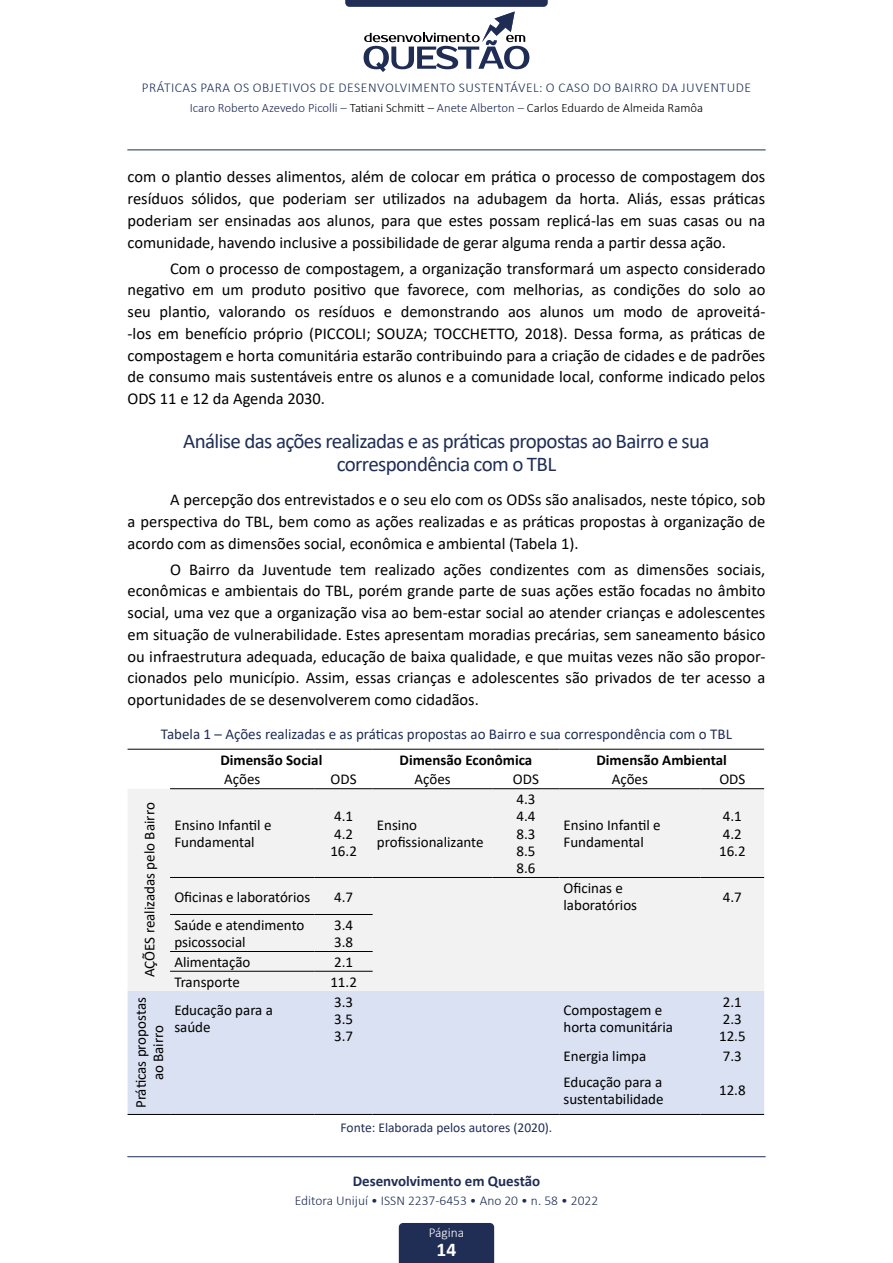
<style>
.page{position:relative;width:893px;height:1263px;background:#fff}
.page>*{position:absolute;margin:0;border:0;box-sizing:border-box;transform-origin:0 0}
.t1{font:21px/22.5px "Calibri";letter-spacing:-.03em;color:#202e55;text-align:center}
.t2{font:700 19.5px "Calibri";color:#fff}
.t3{font:16.5px/21.8px "Calibri";color:#000;text-align:justify}
.t4{font:15px/17.2px "Calibri";color:#000}
.t5{font:15px "Calibri";color:#202e55}
.t6{font:700 15px "Calibri";color:#000}
.t7{font:700 15px "Calibri";color:#202e55}
.t8{font:300 13.5px "Calibri";letter-spacing:.04em;color:#202e55}
.t9{font:300 13.5px "Calibri";color:#202e55}
.t10{font:13.5px "Calibri";color:#202e55}
.t11{font:300 13.5px "Calibri";color:#fff}
.t12{font:300 12.75px "Calibri";color:#000}
.s1{color:#202e55}
</style>
<div class="page">
<svg style="left:345px;top:0;width:203px;height:72px"></svg>
<hr style="left:127px;top:150px;width:639px;height:1px;background:#202e55">
<div style="left:399px;top:1223px;width:95px;height:40px;background:#202e55"></div>
<hr style="left:127px;top:1156px;width:639px;height:1px;background:#202e55">
<div style="left:128px;top:789px;width:636px;height:202px;background:#f2f2f2"></div>
<div style="left:128px;top:991px;width:636px;height:123px;background:#d9e1f2"></div>
<hr style="left:128px;top:749px;width:42px;height:1px;background:#000">
<hr style="left:170px;top:749px;width:145px;height:1px;background:#000">
<hr style="left:315px;top:749px;width:58px;height:1px;background:#000">
<hr style="left:373px;top:749px;width:120px;height:1px;background:#000">
<hr style="left:493px;top:749px;width:66px;height:1px;background:#000">
<hr style="left:559px;top:749px;width:142px;height:1px;background:#000">
<hr style="left:701px;top:749px;width:63px;height:1px;background:#000">
<hr style="left:170px;top:788px;width:145px;height:1px;background:#000">
<hr style="left:315px;top:788px;width:58px;height:1px;background:#000">
<hr style="left:373px;top:788px;width:120px;height:1px;background:#000">
<hr style="left:493px;top:788px;width:66px;height:1px;background:#000">
<hr style="left:559px;top:788px;width:142px;height:1px;background:#000">
<hr style="left:701px;top:788px;width:63px;height:1px;background:#000">
<hr style="left:170px;top:877px;width:145px;height:1px;background:#000">
<hr style="left:315px;top:877px;width:58px;height:1px;background:#000">
<hr style="left:373px;top:877px;width:120px;height:1px;background:#000">
<hr style="left:493px;top:877px;width:66px;height:1px;background:#000">
<hr style="left:559px;top:877px;width:142px;height:1px;background:#000">
<hr style="left:701px;top:877px;width:63px;height:1px;background:#000">
<hr style="left:170px;top:914px;width:145px;height:1px;background:#000">
<hr style="left:315px;top:914px;width:58px;height:1px;background:#000">
<hr style="left:170px;top:951px;width:145px;height:1px;background:#000">
<hr style="left:315px;top:951px;width:58px;height:1px;background:#000">
<hr style="left:170px;top:971px;width:145px;height:1px;background:#000">
<hr style="left:315px;top:971px;width:58px;height:1px;background:#000">
<hr style="left:128px;top:1114px;width:42px;height:1px;background:#000">
<hr style="left:170px;top:1114px;width:145px;height:1px;background:#000">
<hr style="left:315px;top:1114px;width:58px;height:1px;background:#000">
<hr style="left:373px;top:1114px;width:120px;height:1px;background:#000">
<hr style="left:493px;top:1114px;width:66px;height:1px;background:#000">
<hr style="left:559px;top:1114px;width:142px;height:1px;background:#000">
<hr style="left:701px;top:1114px;width:63px;height:1px;background:#000">
<p class="t8" style="left:142px;top:80px;width:611px">PRÁTICAS PARA OS OBJETIVOS DE DESENVOLVIMENTO SUSTENTÁVEL: O CASO DO BAIRRO DA JUVENTUDE</p>
<p class="t12" style="left:190px;top:100px;width:515px"><span class="s1">Icaro Roberto Azevedo Picolli –</span> Tatiani Schmitt – <span class="s1">Anete Alberton –</span> Carlos Eduardo de Almeida Ramôa</p>
<p class="t3" style="left:128px;top:166px;width:639px">com o plantio desses alimentos, além de colocar em prática o processo de compostagem dos resíduos sólidos, que poderiam ser utilizados na adubagem da horta. Aliás, essas práticas poderiam ser ensinadas aos alunos, para que estes possam replicá-las em suas casas ou na comunidade, havendo inclusive a possibilidade de gerar alguma renda a partir dessa ação.</p>
<p class="t3" style="left:128px;top:257px;width:639px;text-indent:43px">Com o processo de compostagem, a organização transformará um aspecto considerado negativo em um produto positivo que favorece, com melhorias, as condições do solo ao seu plantio, valorando os resíduos e demonstrando aos alunos um modo de aproveitá--los em benefício próprio (PICCOLI; SOUZA; TOCCHETTO, 2018). Dessa forma, as práticas de compostagem e horta comunitária estarão contribuindo para a criação de cidades e de padrões de consumo mais sustentáveis entre os alunos e a comunidade local, conforme indicado pelos ODS 11 e 12 da Agenda 2030.</p>
<p class="t1" style="left:183px;top:429px;width:528px">Análise das ações realizadas e as práticas propostas ao Bairro e sua correspondência com o TBL</p>
<p class="t3" style="left:128px;top:488px;width:639px;text-indent:43px">A percepção dos entrevistados e o seu elo com os ODSs são analisados, neste tópico, sob a perspectiva do TBL, bem como as ações realizadas e as práticas propostas à organização de acordo com as dimensões social, econômica e ambiental (Tabela 1).</p>
<p class="t3" style="left:128px;top:558px;width:639px;text-indent:43px">O Bairro da Juventude tem realizado ações condizentes com as dimensões sociais, econômicas e ambientais do TBL, porém grande parte de suas ações estão focadas no âmbito social, uma vez que a organização visa ao bem-estar social ao atender crianças e adolescentes em situação de vulnerabilidade. Estes apresentam moradias precárias, sem saneamento básico ou infraestrutura adequada, educação de baixa qualidade, e que muitas vezes não são propor&shy;cionados pelo município. Assim, essas crianças e adolescentes são privados de ter acesso a oportunidades de se desenvolverem como cidadãos.</p>
<p class="t5" style="left:161px;top:723px;width:573px">Tabela 1 – Ações realizadas e as práticas propostas ao Bairro e sua correspondência com o TBL</p>
<p class="t6" style="left:220px;top:749px;width:104px">Dimensão Social</p>
<p class="t6" style="left:400px;top:749px;width:134px">Dimensão Econômica</p>
<p class="t6" style="left:596px;top:749px;width:132px">Dimensão Ambiental</p>
<p class="t4" style="left:224px;top:770px;width:38px">Ações</p>
<p class="t4" style="left:331px;top:770px;width:28px">ODS</p>
<p class="t4" style="left:415px;top:770px;width:38px">Ações</p>
<p class="t4" style="left:513px;top:770px;width:28px">ODS</p>
<p class="t4" style="left:612px;top:770px;width:38px">Ações</p>
<p class="t4" style="left:719px;top:770px;width:28px">ODS</p>
<p class="t4" style="left:140px;top:977px;width:176px;rotate:-90deg">AÇÕES realizadas pelo Bairro</p>
<p class="t4" style="left:516px;top:790px;width:20px;text-align:justify">4.3<br>4.4<br>8.3<br>8.5<br>8.6</p>
<p class="t4" style="left:174px;top:816px;width:99px">Ensino Infantil e<br>Fundamental</p>
<p class="t4" style="left:330px;top:807px;width:28px">4.1<br>4.2<br>16.2</p>
<p class="t4" style="left:377px;top:816px;width:108px">Ensino profissionalizante</p>
<p class="t4" style="left:563px;top:816px;width:99px">Ensino Infantil e<br>Fundamental</p>
<p class="t4" style="left:719px;top:807px;width:28px">4.1<br>4.2<br>16.2</p>
<p class="t4" style="left:174px;top:888px;width:138px">Oficinas e laboratórios</p>
<p class="t4" style="left:334px;top:888px;width:20px">4.7</p>
<p class="t4" style="left:563px;top:879px;width:75px">Oficinas e laboratórios</p>
<p class="t4" style="left:723px;top:888px;width:20px">4.7</p>
<p class="t4" style="left:174px;top:916px;width:132px">Saúde e atendimento psicossocial</p>
<p class="t4" style="left:334px;top:916px;width:20px">3.4<br>3.8</p>
<p class="t4" style="left:174px;top:953px;width:78px">Alimentação</p>
<p class="t4" style="left:334px;top:953px;width:20px">2.1</p>
<p class="t4" style="left:174px;top:973px;width:67px">Transporte</p>
<p class="t4" style="left:330px;top:973px;width:28px">11.2</p>
<p class="t4" style="left:132px;top:1108px;width:112px;text-align:center;rotate:-90deg">Práticas propostas ao Bairro</p>
<p class="t4" style="left:174px;top:1001px;width:100px">Educação para a saúde</p>
<p class="t4" style="left:334px;top:992px;width:20px;text-align:justify">3.3<br>3.5<br>3.7</p>
<p class="t4" style="left:563px;top:1001px;width:111px">Compostagem e horta comunitária</p>
<p class="t4" style="left:719px;top:992px;width:28px">2.1<br>2.3<br>12.5</p>
<p class="t4" style="left:563px;top:1047px;width:84px">Energia limpa</p>
<p class="t4" style="left:723px;top:1047px;width:20px">7.3</p>
<p class="t4" style="left:563px;top:1073px;width:102px">Educação para a sustentabilidade</p>
<p class="t4" style="left:719px;top:1081px;width:28px">12.8</p>
<p class="t10" style="left:341px;top:1118px;width:213px">Fonte: Elaborada pelos autores (2020).</p>
<p class="t7" style="left:353px;top:1170px;width:189px">Desenvolvimento em Questão</p>
<p class="t9" style="left:295px;top:1192px;width:305px">Editora Unijuí • ISSN 2237-6453 • Ano 20 • n. 58 • 2022</p>
<p class="t11" style="left:429px;top:1224px;width:37px">Página</p>
<p class="t2" style="left:437px;top:1236px;width:21px">14</p>
</div>
